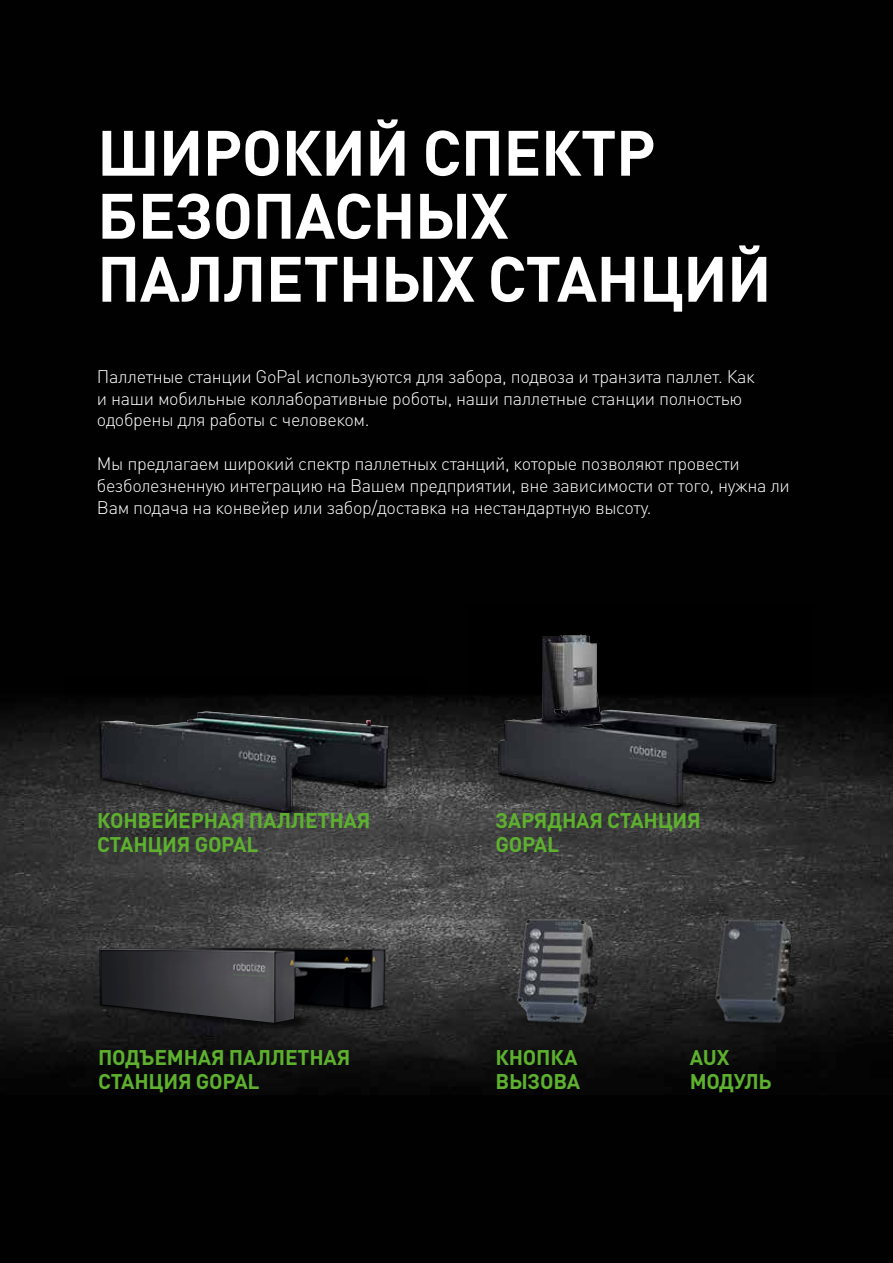
<style>
.page{position:relative;width:893px;height:1263px;background:#fff}
.page>*{position:absolute;margin:0;border:0;box-sizing:border-box;transform-origin:0 0}
.t1{font:700 63px/63px "DIN Pro";letter-spacing:-.01em;color:#fff}
.t2{font:700 21px/24px "DIN Pro";letter-spacing:-.01em;color:#5db12e}
.t3{font:300 18px/21.8px "DIN Pro";letter-spacing:-.02em;color:#fff}
</style>
<div class="page">
<img style="left:0;top:0;width:893px;height:1263px">
<img style="left:66px;top:677px;width:359px;height:162px">
<img style="left:100px;top:711px;width:288px;height:100px">
<img style="left:468px;top:606px;width:344px;height:235px">
<img style="left:499px;top:635px;width:278px;height:170px">
<img style="left:485px;top:973px;width:152px;height:87px">
<img style="left:512px;top:913px;width:90px;height:114px">
<img style="left:58px;top:895px;width:394px;height:185px">
<img style="left:683px;top:974px;width:152px;height:86px">
<img style="left:703px;top:913px;width:100px;height:117px">
<h1 class="t1" style="left:97px;top:114px;width:676px">ШИРОКИЙ СПЕКТР<br>БЕЗОПАСНЫХ<br>ПАЛЛЕТНЫХ СТАНЦИЙ</h1>
<p class="t3" style="left:97px;top:364px;width:659px">Паллетные станции GoPal используются для забора, подвоза и транзита паллет. Как и наши мобильные коллаборативные роботы, наши паллетные станции полностью одобрены для работы с человеком.</p>
<p class="t3" style="left:97px;top:451px;width:694px">Мы предлагаем широкий спектр паллетных станций, которые позволяют провести безболезненную интеграцию на Вашем предприятии, вне зависимости от того, нужна ли<br>Вам подача на конвейер или забор/доставка на нестандартную высоту.</p>
<p class="t2" style="left:97px;top:806px;width:275px">КОНВЕЙЕРНАЯ ПАЛЛЕТНАЯ<br>СТАНЦИЯ GOPAL</p>
<p class="t2" style="left:495px;top:806px;width:207px">ЗАРЯДНАЯ СТАНЦИЯ<br>GOPAL</p>
<p class="t2" style="left:98px;top:1043px;width:254px">ПОДЪЕМНАЯ ПАЛЛЕТНАЯ<br>СТАНЦИЯ GOPAL</p>
<p class="t2" style="left:495px;top:1043px;width:86px">КНОПКА<br>ВЫЗОВА</p>
<p class="t2" style="left:690px;top:1043px;width:84px">AUX<br>МОДУЛЬ</p>
</div>
